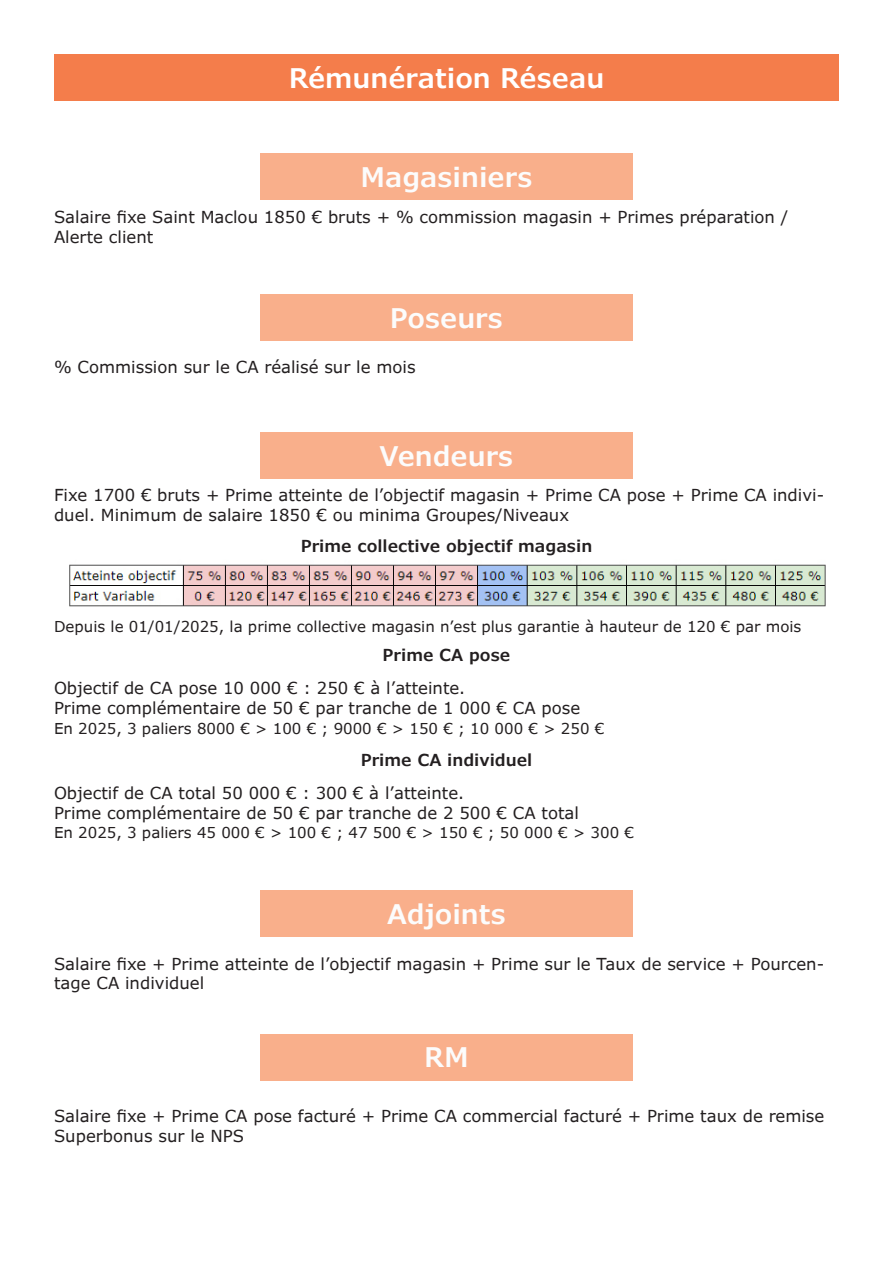
<style>
.page{position:relative;width:893px;height:1263px;background:#fff}
.page>*{position:absolute;margin:0;border:0;box-sizing:border-box;transform-origin:0 0}
.t1{font:600 27px "Verdana Pro";color:#fcfcfc}
.t2{font:600 27px "Verdana Pro";color:#fff}
.t3{font:16.5px/19.8px "Verdana Pro";color:#231f20}
.t4{font:600 16.5px "Verdana Pro";color:#231f20}
.t5{font:15px "Verdana Pro";color:#231f20}
</style>
<div class="page">
<div style="left:54px;top:54px;width:785px;height:47px;background:#f47d4b"></div>
<div style="left:260px;top:153px;width:373px;height:47px;background:#f9af8b"></div>
<div style="left:260px;top:294px;width:373px;height:47px;background:#f9af8b"></div>
<div style="left:260px;top:432px;width:373px;height:47px;background:#f9af8b"></div>
<img style="left:69px;top:564px;width:757px;height:43px">
<div style="left:260px;top:890px;width:373px;height:47px;background:#f9af8b"></div>
<div style="left:260px;top:1034px;width:373px;height:46px;background:#f9af8b"></div>
<p class="t2" style="left:289px;top:60px;width:317px">Rémunération Réseau</p>
<p class="t1" style="left:360px;top:160px;width:173px">Magasiniers</p>
<p class="t3" style="left:54px;top:207px;width:736px">Salaire fixe Saint Maclou 1850 € bruts + % commission magasin + Primes préparation /<br>Alerte client</p>
<p class="t1" style="left:390px;top:300px;width:115px">Poseurs</p>
<p class="t3" style="left:54px;top:358px;width:363px">% Commission sur le CA réalisé sur le mois</p>
<p class="t1" style="left:380px;top:438px;width:135px">Vendeurs</p>
<p class="t3" style="left:54px;top:485px;width:772px">Fixe 1700 € bruts + Prime atteinte de l’objectif magasin + Prime CA pose + Prime CA indivi&shy;duel. Minimum de salaire 1850 € ou minima Groupes/Niveaux</p>
<p class="t4" style="left:301px;top:535px;width:293px">Prime collective objectif magasin</p>
<p class="t5" style="left:54px;top:617px;width:749px">Depuis le 01/01/2025, la prime collective magasin n’est plus garantie à hauteur de 120 € par mois</p>
<p class="t4" style="left:383px;top:645px;width:129px">Prime CA pose</p>
<p class="t3" style="left:54px;top:678px;width:413px">Objectif de CA pose 10 000 € : 250 € à l’atteinte.</p>
<p class="t3" style="left:54px;top:698px;width:528px">Prime complémentaire de 50 € par tranche de 1 000 € CA pose</p>
<p class="t5" style="left:54px;top:719px;width:552px">En 2025, 3 paliers 8000 € &gt; 100 € ; 9000 € &gt; 150 € ; 10 000 € &gt; 250 €</p>
<p class="t4" style="left:361px;top:749px;width:173px">Prime CA individuel</p>
<p class="t3" style="left:54px;top:783px;width:412px">Objectif de CA total 50 000 € : 300 € à l’atteinte.</p>
<p class="t3" style="left:54px;top:803px;width:527px">Prime complémentaire de 50 € par tranche de 2 500 € CA total</p>
<p class="t5" style="left:54px;top:823px;width:581px">En 2025, 3 paliers 45 000 € &gt; 100 € ; 47 500 € &gt; 150 € ; 50 000 € &gt; 300 €</p>
<p class="t1" style="left:387px;top:897px;width:120px">Adjoints</p>
<p class="t3" style="left:54px;top:954px;width:772px">Salaire fixe + Prime atteinte de l’objectif magasin + Prime sur le Taux de service + Pourcen&shy;tage CA individuel</p>
<p class="t1" style="left:424px;top:1040px;width:46px">RM</p>
<p class="t3" style="left:54px;top:1107px;width:772px">Salaire fixe + Prime CA pose facturé + Prime CA commercial facturé + Prime taux de remise</p>
<p class="t3" style="left:54px;top:1126px;width:192px">Superbonus sur le NPS</p>
</div>
